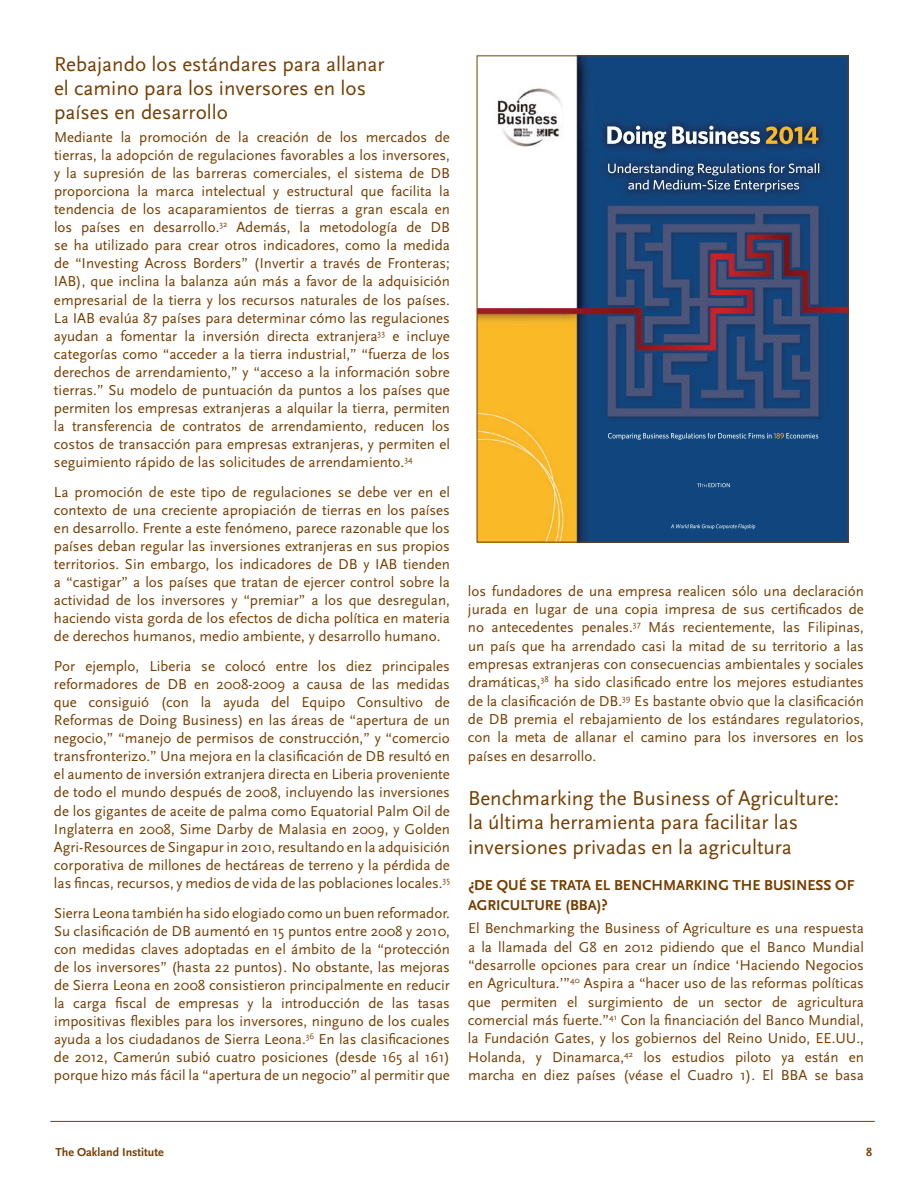
<style>
.page{position:relative;width:918px;height:1188px;background:#fff}
.page>*{position:absolute;margin:0;border:0;box-sizing:border-box;transform-origin:0 0}
.t1{font:21px/24px "Scala Sans";color:#753e00}
.t2{font:15px/18px "Scala Sans";color:#753e00;text-align:justify}
.t3{font:700 15px/19.8px "Scala Sans";color:#753e00}
.t4{font:700 12px "Scala Sans";color:#753e00}
</style>
<div class="page">
<hr style="left:50px;top:1121px;width:825px;height:1px;background:#753e00">
<img style="left:479px;top:57px;width:368px;height:484px">
<img style="left:607px;top:126px;width:211px;height:18px">
<img style="left:608px;top:433px;width:203px;height:6px">
<img style="left:608px;top:163px;width:211px;height:10px">
<h1 class="t1" style="left:54px;top:52px;width:332px">Rebajando los estándares para allanar el camino para los inversores en los países en desarrollo</h1>
<p class="t2" style="left:54px;top:129px;width:398px;text-align:left">M ediante la promoción de la creación de los mercados de tierras, la adopción de regulaciones favorables a los inversores, y la supresión de las barreras comerciales, el sistema de DB proporciona la marca intelectual y estructural que facilita la tendencia de los acaparamientos de tierras a gran escala en los países en desarrollo.<sup>32</sup> Además, la metodología de DB se ha utilizado para crear otros indicadores, como la medida de “I nvesting Across Borders” (I nvertir a través de Fronteras; IAB), que inclina la balanza aún más a favor de la adquisición empresarial de la tierra y los recursos naturales de los países.<br>La IAB</p>
<p class="t2" style="left:54px;top:309px;width:398px;text-indent:45px">evalúa 87 países para determinar cómo las regulaciones ayudan a fomentar la inversión directa extranjera<sup>33</sup> e incluye categorías como “acceder a la tierra industrial,” “fuerza de los derechos de arrendamiento,” y “acceso a la información sobre tierras.” Su modelo de puntuación da puntos a los países que permiten los empresas extranjeras a alquilar la tierra, permiten la transferencia de contratos de arrendamiento, reducen los costos de transacción para empresas extranjeras, y permiten el seguimiento rápido de las solicitudes de arrendamiento.<sup>34</sup></p>
<p class="t2" style="left:54px;top:483px;width:398px">La promoción de este tipo de regulaciones se debe ver en el contexto de una creciente apropiación de tierras en los países en desarrollo. Frente a este fenómeno, parece razonable que los países deban regular las inversiones extranjeras en sus propios territorios. Sin embargo, los indicadores de DB y IAB</p>
<p class="t2" style="left:54px;top:555px;width:398px;text-indent:349px">tienden a “castigar” a los países que tratan de ejercer control sobre la actividad de los inversores y “premiar” a los que desregulan, haciendo vista gorda de los efectos de dicha política en materia de derechos humanos, medio ambiente, y desarrollo humano.</p>
<p class="t2" style="left:54px;top:658px;width:398px">Por ejemplo, Liberia se colocó entre los diez principales reformadores de DB en 2008-2009 a causa de las medidas que consiguió (con la ayuda del Equipo Consultivo de Reformas de Doing Business) en las áreas de “apertura de un negocio,” “manejo de permisos de construcción,” y “comercio transfronterizo.” U na mejora en la clasificación de DB resultó en el aumento de inversión extranjera directa en Liberia proveniente de todo el mundo después de 2008, incluyendo las inversiones de los gigantes de aceite de palma como Equatorial Palm Oil de I nglaterra en 2008, Sime Darby de M alasia en 2009, y Golden Agri-Resources de Singapur in 2010, resultando en la adquisición corporativa de millones de hectáreas de terreno y la pérdida de las fincas, recursos, y medios de vida de las poblaciones locales.<sup>35</sup></p>
<p class="t2" style="left:54px;top:904px;width:398px">Sierra Leona también ha sido elogiado como un buen reformador.<br>Su clasificación de DB aumentó en 15 puntos entre 2008 y 2010, con medidas claves adoptadas en el ámbito de la “protección de los inversores” (hasta 22 puntos). N o obstante, las mejoras de Sierra Leona en 2008 consistieron principalmente en reducir la carga fiscal de empresas y la introducción de las tasas impositivas flexibles para los inversores, ninguno de los cuales ayuda a los ciudadanos de Sierra Leona.<sup>36</sup> En las clasificaciones de 2012, Camerún subió cuatro posiciones (desde 165 al 161) porque hizo más fácil la “apertura de un negocio” al permitir que</p>
<p class="t2" style="left:468px;top:582px;width:398px">los fundadores de una empresa realicen sólo una declaración jurada en lugar de una copia impresa de sus certificados de no antecedentes penales.<sup>37</sup> M ás recientemente, las Filipinas, un país que ha arrendado casi la mitad de su territorio a las empresas extranjeras con consecuencias ambientales y sociales dramáticas,<sup>38</sup> ha sido clasificado entre los mejores estudiantes de la clasificación de DB.<sup>39</sup> Es bastante obvio que la clasificación de DB premia el rebajamiento de los estándares regulatorios, con la meta de allanar el camino para los inversores en los países en desarrollo.</p>
<h1 class="t1" style="left:468px;top:786px;width:373px">Benchmarking the Business of Agriculture: la última herramienta para facilitar las inversiones privadas en la agricultura</h1>
<p class="t3" style="left:468px;top:875px;width:388px">¿DE QUÉ SE TRATA EL BENCHMARKI NG THE BUSI NESS OF<br>AGRICULTURE (BBA)?</p>
<p class="t2" style="left:468px;top:920px;width:398px">El Benchmarking the Business of Agriculture es una respuesta a la llamada del G8 en 2012 pidiendo que el Banco M undial “desarrolle opciones para crear un índice ‘Haciendo N egocios en Agricultura.’”<sup>40</sup> Aspira a “hacer uso de las reformas políticas que permiten el surgimiento de un sector de agricultura comercial más fuerte.”<sup>41</sup> Con la financiación del Banco M undial, la Fundación Gates, y los gobiernos del Reino U nido, EE.UU ., Holanda, y Dinamarca,<sup>42</sup> los estudios piloto ya están en marcha en diez países (véase el Cuadro 1). El BBA</p>
<p class="t2" style="left:814px;top:1066px;width:51px">se basa</p>
<p class="t4" style="left:56px;top:1146px;width:110px">THE OAKLAND INSTITUTE</p>
<p class="t4" style="left:866px;top:1146px;width:7px">8</p>
</div>
